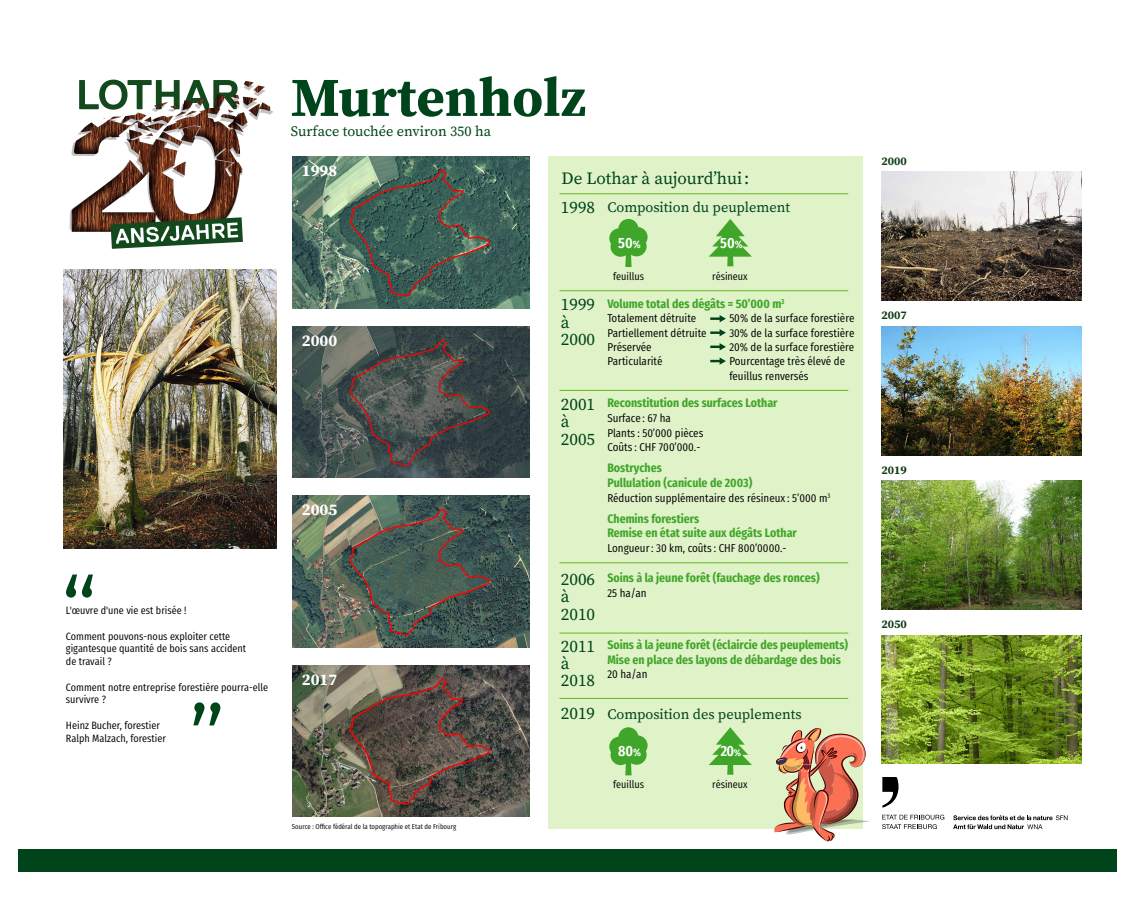
<style>
.page{position:relative;width:1134px;height:908px;background:#fff}
.page>*{position:absolute;margin:0;border:0;box-sizing:border-box;transform-origin:0 0}
.t1{font:92.86px "Fira Sans Condensed";color:#00441c}
.t2{font:700 54.68px "Source Serif Pro";color:#00441c}
.t3{font:17.14px/17.3px "Source Serif Pro";color:#00441c}
.t4{font:700 16.32px "Source Serif Pro";color:#fff}
.t5{font:600 14.76px "Fira Sans Condensed";color:#fff}
.t6{font:14.38px "Source Serif Pro";color:#00441c}
.t7{font:700 12.24px/14.7px "Fira Sans Condensed";color:#40a62a}
.t8{font:700 11.72px "Source Serif Pro";color:#103e15}
.t9{font:11.42px/14.7px "Fira Sans Condensed";color:#000}
.t10{font:10.6px/12.7px "Fira Sans Condensed";color:#000}
.t11{font:7.06px "Fira Sans Condensed";color:#000}
.s1{font-size:10.6px}
.s2{font-size:9.8px}
</style>
<div class="page">
<div style="left:549px;top:156px;width:314px;height:672px;background:#e0f3c8"></div>
<img style="left:64px;top:269px;width:212px;height:279px">
<svg style="left:609px;top:219px;width:39px;height:48px"></svg>
<svg style="left:709px;top:219px;width:43px;height:47px"></svg>
<svg style="left:609px;top:727px;width:39px;height:48px"></svg>
<svg style="left:709px;top:727px;width:43px;height:47px"></svg>
<hr style="left:559px;top:193px;width:289px;height:1px;background:#66b821">
<hr style="left:559px;top:290px;width:289px;height:1px;background:#66b821">
<hr style="left:559px;top:390px;width:289px;height:1px;background:#66b821">
<hr style="left:559px;top:562px;width:289px;height:1px;background:#66b821">
<hr style="left:559px;top:632px;width:289px;height:1px;background:#66b821">
<hr style="left:559px;top:697px;width:289px;height:1px;background:#66b821">
<svg style="left:882px;top:777px;width:17px;height:30px"></svg>
<svg style="left:882px;top:814px;width:62px;height:14px"></svg>
<div style="left:18px;top:848px;width:1098px;height:23px;background:#00441c"></div>
<svg style="left:953px;top:815px;width:114px;height:13px"></svg>
<svg style="left:710px;top:315px;width:16px;height:7px"></svg>
<svg style="left:710px;top:329px;width:16px;height:7px"></svg>
<svg style="left:710px;top:343px;width:16px;height:7px"></svg>
<svg style="left:710px;top:357px;width:16px;height:7px"></svg>
<img style="left:881px;top:172px;width:200px;height:128px">
<img style="left:881px;top:326px;width:200px;height:129px">
<img style="left:881px;top:480px;width:200px;height:129px">
<img style="left:881px;top:635px;width:200px;height:128px">
<svg style="left:70px;top:80px;width:203px;height:169px"></svg>
<img style="left:292px;top:495px;width:237px;height:151px">
<img style="left:292px;top:326px;width:237px;height:151px">
<img style="left:292px;top:157px;width:237px;height:151px">
<img style="left:292px;top:665px;width:237px;height:151px">
<img style="left:770px;top:728px;width:100px;height:113px">
<h1 class="t1" style="left:62px;top:526px;width:36px">“</h1>
<p class="t10" style="left:66px;top:602px;width:122px">L'œuvre d'une vie est brisée !</p>
<p class="t10" style="left:66px;top:628px;width:182px">Comment pouvons-nous exploiter cette gigantesque quantité de bois sans accident de travail ?</p>
<p class="t10" style="left:66px;top:679px;width:204px">Comment notre entreprise forestière pourra-elle survivre ?</p>
<p class="t10" style="left:66px;top:717px;width:102px">Heinz Bucher, forestier<br>Ralph Malzach, forestier</p>
<h1 class="t1" style="left:190px;top:654px;width:36px">”</h1>
<h2 class="t2" style="left:291px;top:60px;width:297px">Murtenholz</h2>
<p class="t6" style="left:291px;top:122px;width:202px">Surface touchée environ 350 ha</p>
<h3 class="t4" style="left:302px;top:159px;width:37px">1998</h3>
<h3 class="t4" style="left:302px;top:329px;width:37px">2000</h3>
<h3 class="t4" style="left:302px;top:498px;width:37px">2005</h3>
<h3 class="t4" style="left:302px;top:668px;width:37px">2017</h3>
<p class="t11" style="left:292px;top:819px;width:166px">Source : Office fédéral de la topographie et Etat de Fribourg</p>
<h3 class="t3" style="left:561px;top:169px;width:189px">De Lothar à aujourdʼhui:</h3>
<p class="t6" style="left:607px;top:198px;width:184px">Composition du peuplement</p>
<h3 class="t3" style="left:561px;top:198px;width:36px">1998</h3>
<h3 class="t3" style="left:561px;top:296px;width:36px">1999 à<br>2000</h3>
<h3 class="t3" style="left:561px;top:395px;width:36px">2001 à<br>2005</h3>
<h3 class="t3" style="left:561px;top:570px;width:36px">2006 à<br>2010</h3>
<h3 class="t3" style="left:561px;top:637px;width:36px">2011 à<br>2018</h3>
<h3 class="t3" style="left:561px;top:704px;width:36px">2019</h3>
<p class="t5" style="left:618px;top:229px;width:24px">50<span class="s1">%</span></p>
<p class="t10" style="left:613px;top:268px;width:32px">feuillus</p>
<p class="t10" style="left:712px;top:268px;width:37px">résineux</p>
<p class="t5" style="left:720px;top:229px;width:24px">50<span class="s1">%</span></p>
<p class="t7" style="left:607px;top:295px;width:179px">Volume total des dégâts = 50’000 m<sup>3</sup></p>
<p class="t9" style="left:607px;top:309px;width:90px">Totalement détruite</p>
<p class="t9" style="left:729px;top:309px;width:127px">50% de la surface forestière</p>
<p class="t9" style="left:607px;top:324px;width:101px">Partiellement détruite</p>
<p class="t9" style="left:729px;top:324px;width:127px">30% de la surface forestière</p>
<p class="t9" style="left:607px;top:338px;width:46px">Préservée</p>
<p class="t9" style="left:729px;top:338px;width:126px">20% de la surface forestière</p>
<p class="t9" style="left:607px;top:352px;width:57px">Particularité</p>
<p class="t9" style="left:729px;top:353px;width:117px;line-height:14.4px">Pourcentage très élevé de feuillus renversés</p>
<p class="t7" style="left:607px;top:394px;width:172px">Reconstitution des surfaces Lothar</p>
<p class="t9" style="left:607px;top:409px;width:97px">Surface : 67 ha<br>Plants : 50’000 pièces<br>Coûts : CHF 700’000.-</p>
<p class="t7" style="left:607px;top:459px;width:146px">Bostryches<br>Pullulation (canicule de 2003)</p>
<p class="t9" style="left:607px;top:489px;width:225px">Réduction supplémentaire des résineux : 5’000 m<sup>3</sup></p>
<p class="t7" style="left:607px;top:509px;width:191px">Chemins forestiers<br>Remise en état suite aux dégâts Lothar</p>
<p class="t9" style="left:607px;top:539px;width:181px">Longueur: 30 km, coûts : CHF 800’0000.-</p>
<p class="t7" style="left:607px;top:569px;width:214px">Soins à la jeune forêt (fauchage des ronces)</p>
<p class="t9" style="left:607px;top:584px;width:41px">25 ha/an</p>
<p class="t7" style="left:607px;top:635px;width:242px">Soins à la jeune forêt (éclaircie des peuplements)<br>Mise en place des layons de débardage des bois</p>
<p class="t9" style="left:607px;top:665px;width:42px">20 ha/an</p>
<p class="t6" style="left:607px;top:703px;width:196px">Composition des peuplements</p>
<p class="t5" style="left:618px;top:737px;width:25px">80<span class="s1">%</span></p>
<p class="t5" style="left:721px;top:737px;width:22px">20<span class="s2">%</span></p>
<p class="t10" style="left:613px;top:776px;width:32px">feuillus</p>
<p class="t10" style="left:712px;top:776px;width:37px">résineux</p>
<p class="t8" style="left:881px;top:153px;width:27px">2000</p>
<p class="t8" style="left:881px;top:307px;width:27px">2007</p>
<p class="t8" style="left:881px;top:461px;width:27px">2019</p>
<p class="t8" style="left:881px;top:616px;width:27px">2050</p>
</div>
